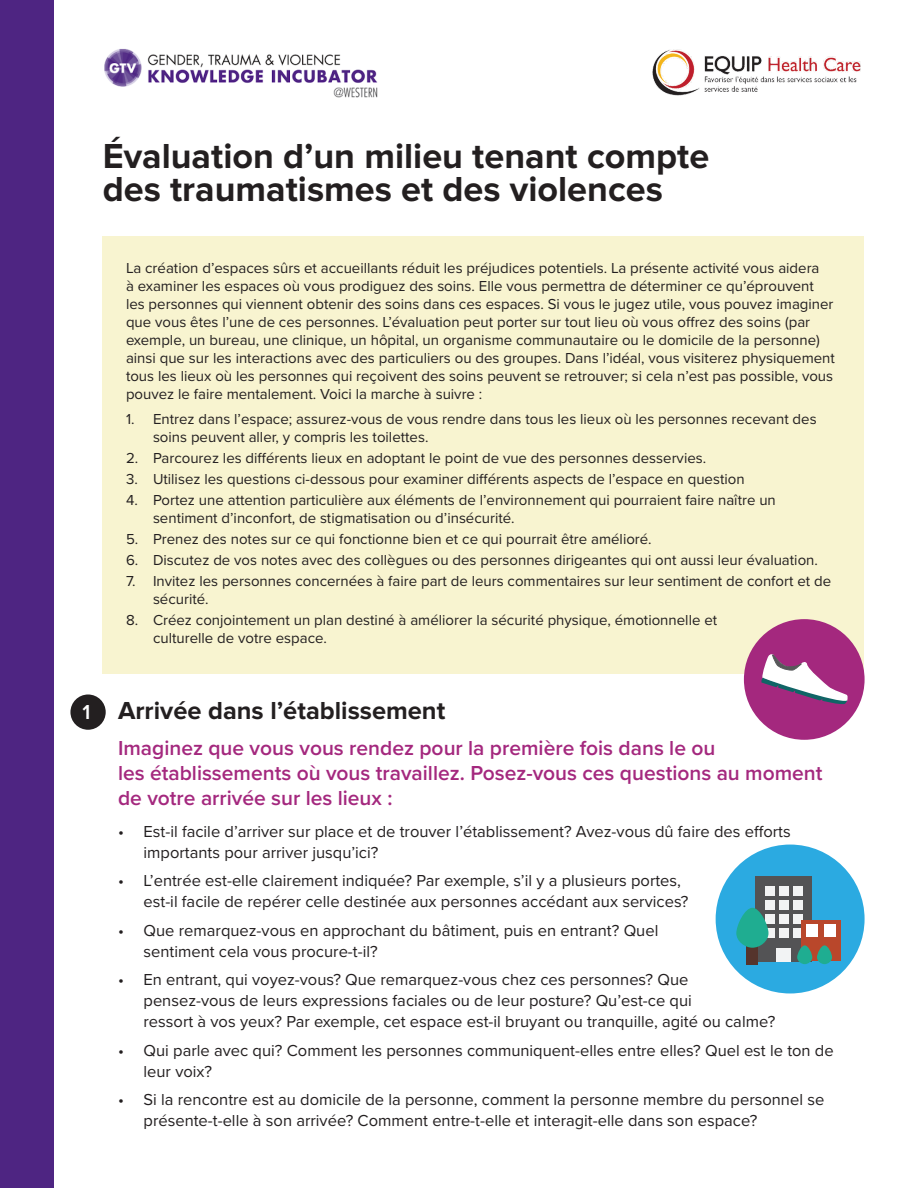
<style>
.page{position:relative;width:918px;height:1188px;background:#fff}
.page>*{position:absolute;margin:0;border:0;box-sizing:border-box;transform-origin:0 0}
.t1{font:700 36px/33px "Proxima Nova";color:#231f20}
.Black_Heading{font:700 25.5px "Proxima Nova";color:#231f20}
.Black_Heading-2{font:600 21px/25.2px "Proxima Nova";color:#a4287e}
.t2{font:600 21px "Proxima Nova";color:#fff}
.t3{font:16.5px/21px "Proxima Nova";color:#231f20}
.Paragraph{font:15px/18px "Proxima Nova";color:#231f20}
</style>
<div class="page">
<div style="left:0;top:0;width:54px;height:1188px;background:#4e2582"></div>
<div style="left:103px;top:236px;width:761px;height:438px;background:#f8f4d0"></div>
<img style="left:104px;top:49px;width:274px;height:48px">
<img style="left:652px;top:50px;width:209px;height:45px">
<div style="left:70px;top:694px;width:36px;height:36px;background:#231f20;border-radius:50%"></div>
<div style="left:716px;top:845px;width:149px;height:148px;background:#2baae1;border-radius:50%"></div>
<div style="left:755px;top:876px;width:56px;height:86px;background:#535355"></div>
<div style="left:765px;top:900px;width:9px;height:10px;background:#f2f3f4"></div>
<div style="left:779px;top:900px;width:10px;height:10px;background:#f2f3f4"></div>
<div style="left:793px;top:900px;width:10px;height:10px;background:#f2f3f4"></div>
<div style="left:765px;top:886px;width:9px;height:10px;background:#f2f3f4"></div>
<div style="left:779px;top:886px;width:10px;height:10px;background:#f2f3f4"></div>
<div style="left:793px;top:886px;width:10px;height:10px;background:#f2f3f4"></div>
<div style="left:765px;top:914px;width:9px;height:10px;background:#f2f3f4"></div>
<div style="left:779px;top:914px;width:10px;height:10px;background:#f2f3f4"></div>
<div style="left:793px;top:914px;width:10px;height:10px;background:#f2f3f4"></div>
<svg style="left:767px;top:928px;width:7px;height:10px"></svg>
<div style="left:776px;top:948px;width:15px;height:14px;background:#f2f3f4"></div>
<div style="left:779px;top:928px;width:10px;height:10px;background:#f2f3f4"></div>
<div style="left:793px;top:928px;width:10px;height:10px;background:#f2f3f4"></div>
<div style="left:747px;top:937px;width:11px;height:28px;background:#55342c"></div>
<div style="left:736px;top:908px;width:32px;height:40px;background:#1fad91;border-radius:15px"></div>
<div style="left:801px;top:920px;width:40px;height:41px;background:#b9472b"></div>
<div style="left:817px;top:945px;width:15px;height:19px;background:#1fad91;border-radius:7px"></div>
<div style="left:807px;top:924px;width:11px;height:13px;background:#fff"></div>
<div style="left:825px;top:924px;width:11px;height:13px;background:#fff"></div>
<div style="left:797px;top:945px;width:15px;height:19px;background:#1fad91;border-radius:7px"></div>
<div style="left:744px;top:619px;width:121px;height:121px;background:#a4287e;border-radius:50%"></div>
<svg style="left:761px;top:654px;width:87px;height:51px"></svg>
<p class="t1" style="left:103px;top:141px;width:608px">Évaluation d’un milieu tenant compte des traumatismes et des violences</p>
<p class="t2" style="left:83px;top:696px;width:9px">1</p>
<p class="Paragraph" style="left:126px;top:258px;width:711px">La création d’espaces sûrs et accueillants réduit les préjudices potentiels. La présente activité vous aidera<br>à examiner les espaces où vous prodiguez des soins. Elle vous permettra de déterminer ce qu’éprouvent les personnes qui viennent obtenir des soins dans ces espaces. Si vous le jugez utile, vous pouvez imaginer que vous êtes l’une de ces personnes. L’évaluation peut porter sur tout lieu où vous offrez des soins (par exemple, un bureau, une clinique, un hôpital, un organisme communautaire ou le domicile de la personne) ainsi que sur les interactions avec des particuliers ou des groupes. Dans l’idéal, vous visiterez physiquement tous les lieux où les personnes qui reçoivent des soins peuvent se retrouver; si cela n’est pas possible, vous pouvez le faire mentalement. Voici la marche à suivre :</p>
<p class="Paragraph" style="left:153px;top:410px;width:665px;text-indent:-27px">1. Entrez dans l’espace; assurez-vous de vous rendre dans tous les lieux où les personnes recevant des soins peuvent aller, y compris les toilettes.</p>
<p class="Paragraph" style="left:126px;top:449px;width:582px">2. Parcourez les différents lieux en adoptant le point de vue des personnes desservies.</p>
<p class="Paragraph" style="left:126px;top:470px;width:620px">3. Utilisez les questions ci-dessous pour examiner différents aspects de l’espace en question</p>
<p class="Paragraph" style="left:153px;top:491px;width:624px;text-indent:-27px">4. Portez une attention particulière aux éléments de l’environnement qui pourraient faire naître un sentiment d’inconfort, de stigmatisation ou d’insécurité.</p>
<p class="Paragraph" style="left:126px;top:530px;width:527px">5. Prenez des notes sur ce qui fonctionne bien et ce qui pourrait être amélioré.</p>
<p class="Paragraph" style="left:126px;top:551px;width:693px">6. Discutez de vos notes avec des collègues ou des personnes dirigeantes qui ont aussi leur évaluation.</p>
<p class="Paragraph" style="left:153px;top:572px;width:680px;text-indent:-27px">7. Invitez les personnes concernées à faire part de leurs commentaires sur leur sentiment de confort et de sécurité.</p>
<p class="Paragraph" style="left:153px;top:611px;width:566px;text-indent:-27px">8. Créez conjointement un plan destiné à améliorer la sécurité physique, émotionnelle et culturelle de votre espace.</p>
<p class="Black_Heading" style="left:118px;top:696px;width:329px">Arrivée dans l’établissement</p>
<p class="Black_Heading-2" style="left:118px;top:735px;width:706px">Imaginez que vous vous rendez pour la première fois dans le ou<br>les établissements où vous travaillez. Posez-vous ces questions au moment de votre arrivée sur les lieux :</p>
<p class="t3" style="left:144px;top:820px;width:649px;text-indent:-26px">• Est-il facile d’arriver sur place et de trouver l’établissement? Avez-vous dû faire des efforts importants pour arriver jusqu’ici?</p>
<p class="t3" style="left:144px;top:870px;width:547px;text-indent:-26px">• L’entrée est-elle clairement indiquée? Par exemple, s’il y a plusieurs portes, est-il facile de repérer celle destinée aux personnes accédant aux services?</p>
<p class="t3" style="left:144px;top:919px;width:516px;text-indent:-26px">• Que remarquez-vous en approchant du bâtiment, puis en entrant? Quel sentiment cela vous procure-t-il?</p>
<p class="t3" style="left:144px;top:969px;width:633px;text-indent:-26px">• En entrant, qui voyez-vous? Que remarquez-vous chez ces personnes? Que pensez-vous de leurs expressions faciales ou de leur posture? Qu’est-ce qui<br>ressort à vos yeux? Par exemple, cet espace est-il bruyant ou tranquille, agité ou calme?</p>
<p class="t3" style="left:144px;top:1039px;width:692px;text-indent:-26px">• Qui parle avec qui? Comment les personnes communiquent-elles entre elles? Quel est le ton de leur voix?</p>
<p class="t3" style="left:144px;top:1089px;width:682px;text-indent:-26px">• Si la rencontre est au domicile de la personne, comment la personne membre du personnel se présente-t-elle à son arrivée? Comment entre-t-elle et interagit-elle dans son espace?</p>
</div>
